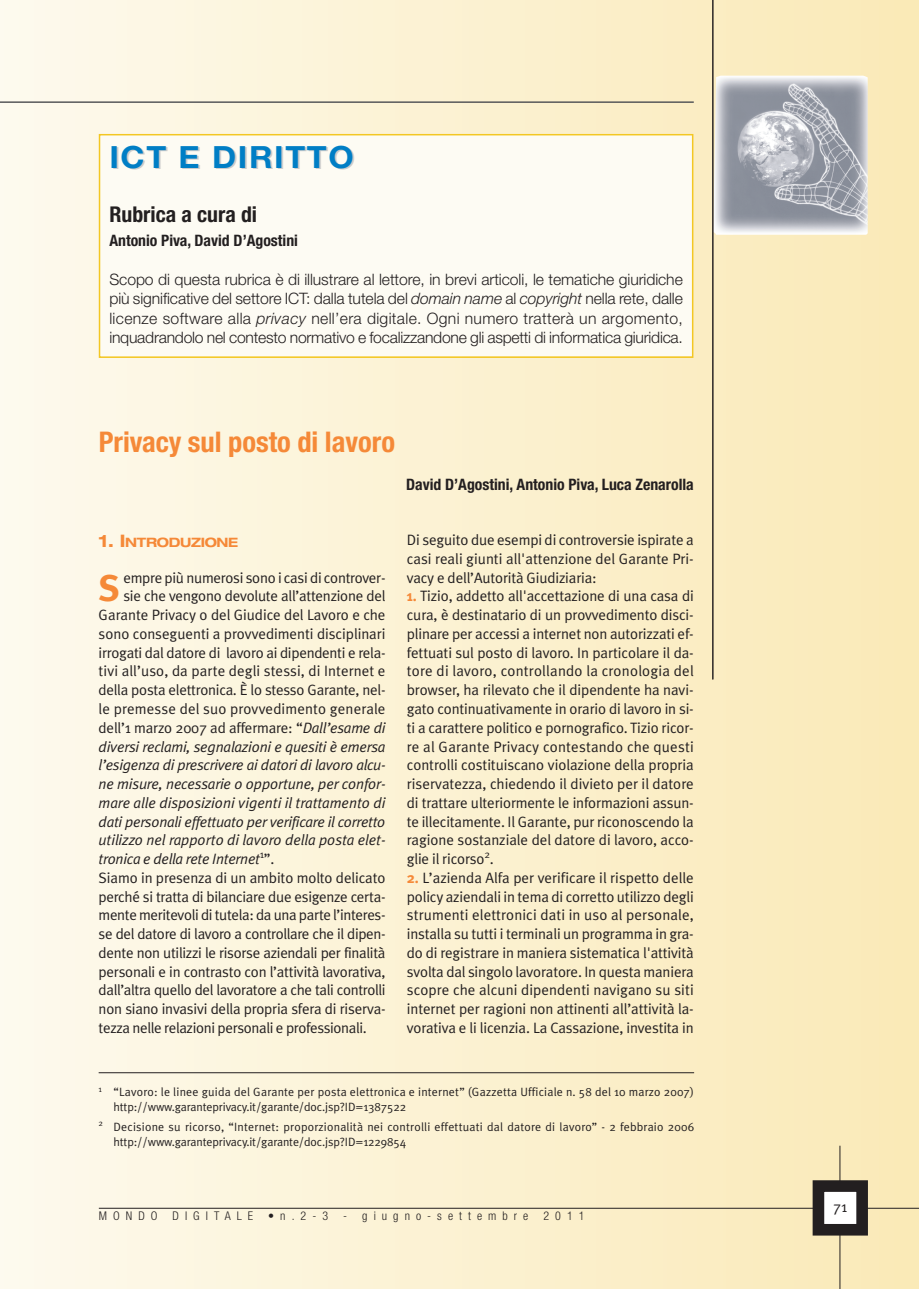
<style>
.page{position:relative;width:919px;height:1289px;background:#fff}
.page>*{position:absolute;margin:0;border:0;box-sizing:border-box;transform-origin:0 0}
.t1{font:700 36.9px "Meta Plus";color:#f58938}
.t2{font:700 30.6px "Helvetica Neue";letter-spacing:.05em;color:#007ec5;scale:1.06 1}
.t3{font:700 condensed 28.5px "Helvetica Neue";color:#f58938}
.t4{font:700 condensed 21.75px "Helvetica Neue";color:#231f20}
.t5{font:300 15.75px/19.5px "Helvetica Neue";letter-spacing:-.015em;color:#231f20;text-align:justify}
.t6{font:700 condensed 15.75px "Helvetica Neue";color:#231f20}
.t7{font:15px/18.8px "Meta Plus Normal";letter-spacing:-.015em;color:#231f20;text-align:justify}
.t8{font:italic 15px "Meta Plus Normal";letter-spacing:-.015em;color:#231f20}
.t9{font:15px "Meta Plus Normal";letter-spacing:.005em;color:#231f20}
.t10{font:15px "Meta Plus Normal";letter-spacing:.01em;color:#231f20}
.t11{font:700 expanded 12.9px "Helvetica Neue";letter-spacing:-.02em;color:#f58938}
.t12{font:12px/15px "Meta Plus Normal";letter-spacing:.015em;color:#231f20}
.t13{font:300 condensed 12px "Helvetica Neue";letter-spacing:.505em;color:#231f20}
.s1{font-style:italic}
.s2{font-size:17.25px}
.s3{font-style:normal}
.s4{font-family:"Meta Plus";font-weight:700;color:#f58938}
</style>
<div class="page">
<div style="left:0;top:0;width:918px;height:1288px;background:linear-gradient(to right,#fdfaed,#f9e9b6)"></div>
<hr style="left:99px;top:1207px;width:819px;height:1px;background:#231f20">
<img style="left:713px;top:76px;width:154px;height:159px">
<hr style="left:839px;top:1145px;width:1px;height:143px;background:#231f20">
<div style="left:818px;top:1185px;width:44px;height:44px;background:#fff"></div>
<div style="left:812px;top:1180px;width:55px;height:55px;border:12px solid #231f20"></div>
<div style="left:100px;top:135px;width:592px;height:221px;background:#fdfbf3"></div>
<div style="left:99px;top:134px;width:594px;height:224px;border:2px solid #f3c723"></div>
<hr style="left:712px;top:0;width:1px;height:679px;background:#231f20">
<hr style="left:0;top:101px;width:693px;height:2px;background:#57585a">
<hr style="left:99px;top:1072px;width:595px;height:1px;background:#231f20">
<h2 class="t2" style="left:109px;top:146px;width:232px">ICT E DIRITTO</h2>
<h3 class="t4" style="left:109px;top:206px;width:149px">Rubrica a cura di</h3>
<p class="t6" style="left:109px;top:235px;width:190px">Antonio Piva, David D’Agostini</p>
<p class="t5" style="left:109px;top:271px;width:575px">Scopo di questa rubrica è di illustrare al lettore, in brevi articoli, le tematiche giuridiche più significative del settore ICT: dalla tutela del <span class="s1">domain name</span> al <span class="s1">copyright</span> nella rete, dalle licenze software alla <span class="s1">privacy</span> nell’era digitale. Ogni numero tratterà un argomento, inquadrandolo nel contesto normativo e focalizzandone gli aspetti di informatica giuridica.</p>
<h3 class="t3" style="left:99px;top:432px;width:298px">Privacy sul posto di lavoro</h3>
<p class="t6" style="left:406px;top:478px;width:289px">David D’Agostini, Antonio Piva, Luca Zenarolla</p>
<p class="t11" style="left:99px;top:537px;width:141px"><span class="s2">1. I</span>NTRODUZIONE</p>
<h1 class="t1" style="left:99px;top:567px;width:23px">S</h1>
<p class="t7" style="left:123px;top:568px;width:264px">empre più numerosi sono i casi di controver-</p>
<p class="t7" style="left:123px;top:587px;width:264px">sie che vengono devolute all’attenzione del</p>
<p class="t7" style="left:99px;top:605px;width:288px">Garante Privacy o del Giudice del Lavoro e che</p>
<p class="t7" style="left:99px;top:624px;width:288px">sono conseguenti a provvedimenti disciplinari</p>
<p class="t7" style="left:99px;top:643px;width:288px">irrogati dal datore di lavoro ai dipendenti e rela-</p>
<p class="t9" style="left:99px;top:662px;width:288px">tivi all’uso, da parte degli stessi, di Internet e</p>
<p class="t7" style="left:99px;top:680px;width:288px">della posta elettronica. È lo stesso Garante, nel-</p>
<p class="t10" style="left:99px;top:700px;width:288px">le premesse del suo provvedimento generale</p>
<p class="t7" style="left:99px;top:718px;width:288px">dell’1 marzo 2007 ad affermare: “<span class="s1">Dall’esame di</span></p>
<p class="t8" style="left:99px;top:737px;width:288px">diversi reclami, segnalazioni e quesiti è emersa</p>
<p class="t8" style="left:99px;top:756px;width:288px">l’esigenza di prescrivere ai datori di lavoro alcu-</p>
<p class="t8" style="left:99px;top:775px;width:288px">ne misure, necessarie o opportune, per confor-</p>
<p class="t8" style="left:99px;top:793px;width:288px">mare alle disposizioni vigenti il trattamento di</p>
<p class="t8" style="left:99px;top:812px;width:288px">dati personali effettuato per verificare il corretto</p>
<p class="t8" style="left:99px;top:831px;width:288px">utilizzo nel rapporto di lavoro della posta elet-</p>
<p class="t8" style="left:99px;top:850px;width:177px">tronica e della rete Internet<sup>1</sup><span class="s3">”.</span></p>
<p class="t7" style="left:99px;top:868px;width:288px">Siamo in presenza di un ambito molto delicato</p>
<p class="t7" style="left:99px;top:887px;width:288px">perché si tratta di bilanciare due esigenze certa-</p>
<p class="t7" style="left:99px;top:905px;width:288px">mente meritevoli di tutela: da una parte l’interes-</p>
<p class="t7" style="left:99px;top:924px;width:288px">se del datore di lavoro a controllare che il dipen-</p>
<p class="t7" style="left:99px;top:943px;width:288px">dente non utilizzi le risorse aziendali per finalità</p>
<p class="t7" style="left:99px;top:962px;width:288px">personali e in contrasto con l’attività lavorativa,</p>
<p class="t7" style="left:99px;top:980px;width:288px">dall’altra quello del lavoratore a che tali controlli</p>
<p class="t7" style="left:99px;top:999px;width:288px">non siano invasivi della propria sfera di riserva-</p>
<p class="t7" style="left:99px;top:1018px;width:270px">tezza nelle relazioni personali e professionali.</p>
<p class="t7" style="left:407px;top:530px;width:288px">Di seguito due esempi di controversie ispirate a casi reali giunti all'attenzione del Garante Pri&shy;vacy e dell’Autorità Giudiziaria:</p>
<p class="t7" style="left:407px;top:587px;width:288px"><span class="s4">1.</span> Tizio, addetto all'accettazione di una casa di cura, è destinatario di un provvedimento disci&shy;plinare per accessi a internet non autorizzati ef&shy;fettuati sul posto di lavoro. In particolare il da&shy;tore di lavoro, controllando la cronologia del browser, ha rilevato che il dipendente ha navi&shy;gato continuativamente in orario di lavoro in si&shy;ti a carattere politico e pornografico. Tizio ricor&shy;re al Garante Privacy contestando che questi controlli costituiscano violazione della propria riservatezza, chiedendo il divieto per il datore di trattare ulteriormente le informazioni assun&shy;te illecitamente. Il Garante, pur riconoscendo la ragione sostanziale del datore di lavoro, acco&shy;glie il ricorso<sup>2</sup>.</p>
<p class="t7" style="left:407px;top:868px;width:288px"><span class="s4">2.</span> L’azienda Alfa per verificare il rispetto delle policy aziendali in tema di corretto utilizzo degli strumenti elettronici dati in uso al personale, installa su tutti i terminali un programma in gra&shy;do di registrare in maniera sistematica l'attività svolta dal singolo lavoratore. In questa maniera scopre che alcuni dipendenti navigano su siti internet per ragioni non attinenti all’attività la&shy;vorativa e li licenzia. La Cassazione, investita in</p>
<p class="t12" style="left:113px;top:1084px;width:582px;text-indent:-15px"><sup>1</sup> “Lavoro: le linee guida del Garante per posta elettronica e internet” (Gazzetta Ufficiale n. 58 del 10 marzo 2007) http://www.garanteprivacy.it/garante/doc.jsp?ID=1387522</p>
<p class="t12" style="left:113px;top:1119px;width:582px;text-indent:-15px"><sup>2</sup> Decisione su ricorso, “Internet: proporzionalità nei controlli effettuati dal datore di lavoro” - 2 febbraio 2006 http://www.garanteprivacy.it/garante/doc.jsp?ID=1229854</p>
<p class="t13" style="left:99px;top:1211px;width:487px">MONDO DIGITALE •n.2-3 - giugno-settembre 2011</p>
<p class="t7" style="left:833px;top:1197px;width:16px">71</p>
</div>
